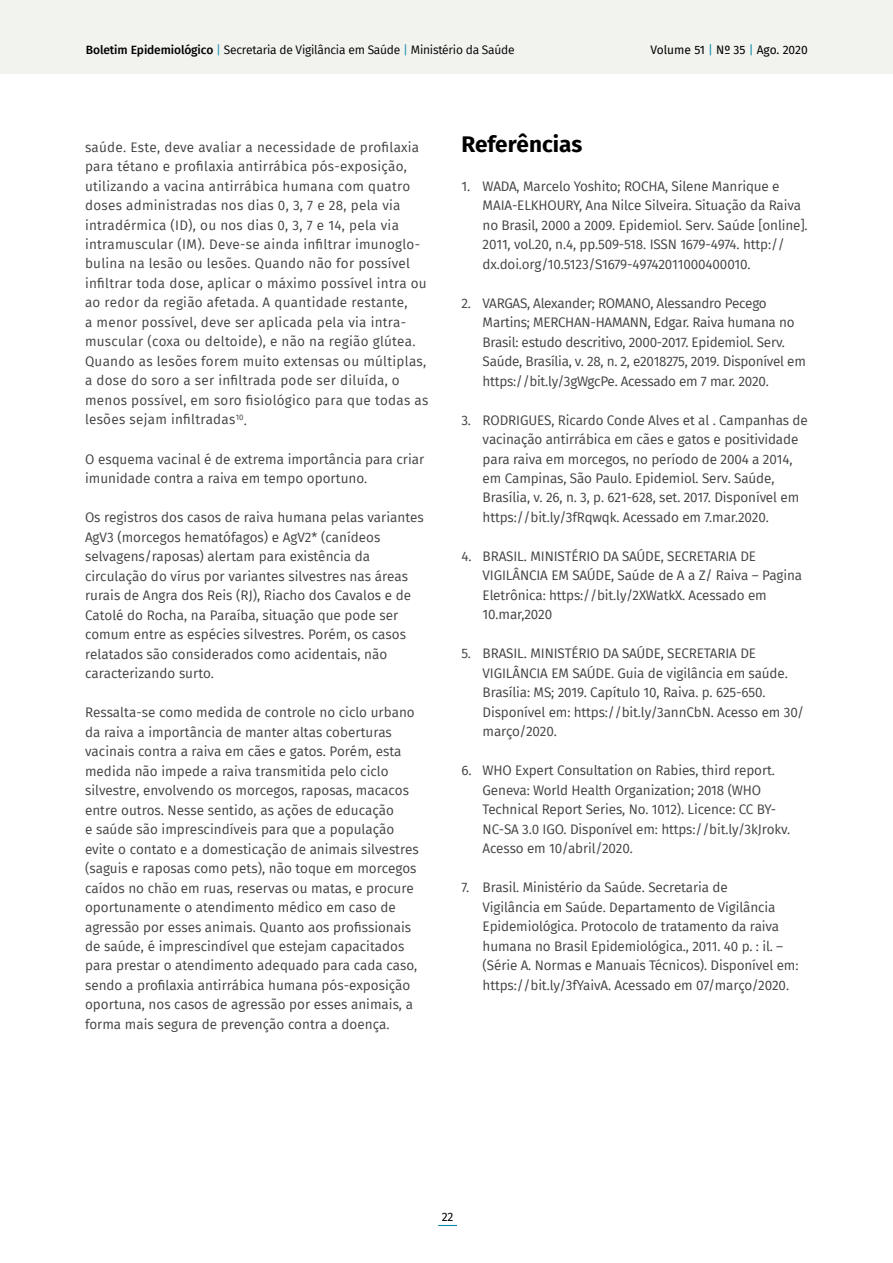
<style>
.page{position:relative;width:893px;height:1263px;background:#fff}
.page>*{position:absolute;margin:0;border:0;box-sizing:border-box;transform-origin:0 0}
.t1{font:700 22.5px "Fira Sans";color:#000}
.t2{font:13.5px/19.5px "Fira Sans";color:#414042}
.t3{font:13.5px/19.5px "Fira Sans";letter-spacing:.02em;color:#414042}
.t4{font:13.5px/19.5px "Fira Sans";letter-spacing:-.02em;color:#414042}
.t5{font:12px "Fira Sans";letter-spacing:-.02em;color:#000}
.t6{font:12px "Fira Sans";color:#000}
.s1{font-weight:500}
.s2{color:#098aa8}
</style>
<div class="page">
<div style="left:0;top:0;width:893px;height:74px;background:#f2f2ee"></div>
<svg style="left:438px;top:1225px;width:19px;height:1px"></svg>
<p class="t5" style="left:86px;top:41px;width:430px"><span class="s1">Boletim Epidemiológico</span> <span class="s2">|</span> Secretaria de Vigilância em Saúde <span class="s2">|</span> Ministério da Saúde</p>
<p class="t6" style="left:650px;top:41px;width:159px">Volume 51 <span class="s2">|</span> Nº 35 <span class="s2">|</span> Ago. 2020</p>
<p class="t3" style="left:85px;top:137px;width:345px">saúde. Este, deve avaliar a necessidade de profilaxia para tétano e profilaxia antirrábica pós-exposição, utilizando a vacina antirrábica humana com quatro doses administradas nos dias 0, 3, 7 e 28, pela via intradérmica (ID), ou nos dias 0, 3, 7 e 14, pela via intramuscular (IM). Deve-se ainda infiltrar imunoglo&shy;bulina na lesão ou lesões. Quando não for possível infiltrar toda dose, aplicar o máximo possível intra ou ao redor da região afetada. A quantidade restante,<br>a menor possível, deve ser aplicada pela via intra&shy;muscular (coxa ou deltoide), e não na região glútea.<br>Quando as lesões forem muito extensas ou múltiplas, a dose do soro a ser infiltrada pode ser diluída, o menos possível, em soro fisiológico para que todas as lesões sejam infiltradas<sup>10</sup>.</p>
<p class="t2" style="left:85px;top:449px;width:341px">O esquema vacinal é de extrema importância para criar imunidade contra a raiva em tempo oportuno.</p>
<p class="t2" style="left:85px;top:507px;width:340px">Os registros dos casos de raiva humana pelas variantes AgV3 (morcegos hematófagos) e AgV2* (canídeos selvagens/raposas) alertam para existência da circulação do vírus por variantes silvestres nas áreas rurais de Angra dos Reis (RJ), Riacho dos Cavalos e de Catolé do Rocha, na Paraíba, situação que pode ser comum entre as espécies silvestres. Porém, os casos relatados são considerados como acidentais, não caracterizando surto.</p>
<p class="t2" style="left:85px;top:702px;width:335px">Ressalta-se como medida de controle no ciclo urbano da raiva a importância de manter altas coberturas vacinais contra a raiva em cães e gatos. Porém, esta medida não impede a raiva transmitida pelo ciclo silvestre, envolvendo os morcegos, raposas, macacos entre outros. Nesse sentido, as ações de educação<br>e saúde são imprescindíveis para que a população evite o contato e a domesticação de animais silvestres (saguis e raposas como pets), não toque em morcegos caídos no chão em ruas, reservas ou matas, e procure oportunamente o atendimento médico em caso de agressão por esses animais. Quanto aos profissionais de saúde, é imprescindível que estejam capacitados para prestar o atendimento adequado para cada caso, sendo a profilaxia antirrábica humana pós-exposição oportuna, nos casos de agressão por esses animais, a forma mais segura de prevenção contra a doença.</p>
<h1 class="t1" style="left:461px;top:125px;width:122px">Referências</h1>
<p class="t2" style="left:483px;top:176px;width:327px;text-indent:-21px">1. WADA, Marcelo Yoshito; ROCHA, Silene Manrique e MAIA-ELKHOURY, Ana Nilce Silveira. Situação da Raiva no Brasil, 2000 a 2009. Epidemiol. Serv. Saúde [online].<br>2011, vol.20, n.4, pp.509-518. ISSN 1679-4974. http:// dx.doi.org/10.5123/S1679-49742011000400010.</p>
<p class="t4" style="left:483px;top:293px;width:325px;text-indent:-21px">2. VARGAS, Alexander; ROMANO, Alessandro Pecego Martins; MERCHAN-HAMANN, Edgar. Raiva humana no Brasil: estudo descritivo, 2000-2017. Epidemiol. Serv.<br>Saúde, Brasília, v. 28, n. 2, e2018275, 2019. Disponível em https://bit.ly/3gWgcPe. Acessado em 7 mar. 2020.</p>
<p class="t2" style="left:483px;top:410px;width:327px;text-indent:-21px">3. RODRIGUES, Ricardo Conde Alves et al . Campanhas de vacinação antirrábica em cães e gatos e positividade para raiva em morcegos, no período de 2004 a 2014, em Campinas, São Paulo. Epidemiol. Serv. Saúde, Brasília, v. 26, n. 3, p. 621-628, set. 2017. Disponível em https://bit.ly/3fRqwqk. Acessado em 7.mar.2020.</p>
<p class="t2" style="left:483px;top:546px;width:321px;text-indent:-21px">4. BRASIL. MINISTÉRIO DA SAÚDE, SECRETARIA DE VIGILÂNCIA EM SAÚDE, Saúde de A a Z/ Raiva – Pagina Eletrônica: https://bit.ly/2XWatkX. Acessado em 10.mar,2020</p>
<p class="t2" style="left:483px;top:644px;width:323px;text-indent:-21px">5. BRASIL. MINISTÉRIO DA SAÚDE, SECRETARIA DE VIGILÂNCIA EM SAÚDE. Guia de vigilância em saúde.<br>Brasília: MS; 2019. Capítulo 10, Raiva. p. 625-650.<br>Disponível em: https://bit.ly/3annCbN. Acesso em 30/ março/2020.</p>
<p class="t2" style="left:483px;top:761px;width:309px;text-indent:-21px">6. WHO Expert Consultation on Rabies, third report.<br>Geneva: World Health Organization; 2018 (WHO Technical Report Series, No. 1012). Licence: CC BY-NC-SA 3.0 IGO. Disponível em: https://bit.ly/3kJrokv.<br>Acesso em 10/abril/2020.</p>
<p class="t2" style="left:483px;top:878px;width:317px;text-indent:-21px">7. Brasil. Ministério da Saúde. Secretaria de<br>Vigilância em Saúde. Departamento de Vigilância Epidemiológica. Protocolo de tratamento da raiva humana no Brasil Epidemiológica., 2011. 40 p. : il. – (Série A. Normas e Manuais Técnicos). Disponível em: https://bit.ly/3fYaivA. Acessado em 07/março/2020.</p>
<p class="t6" style="left:442px;top:1207px;width:13px">22</p>
</div>
